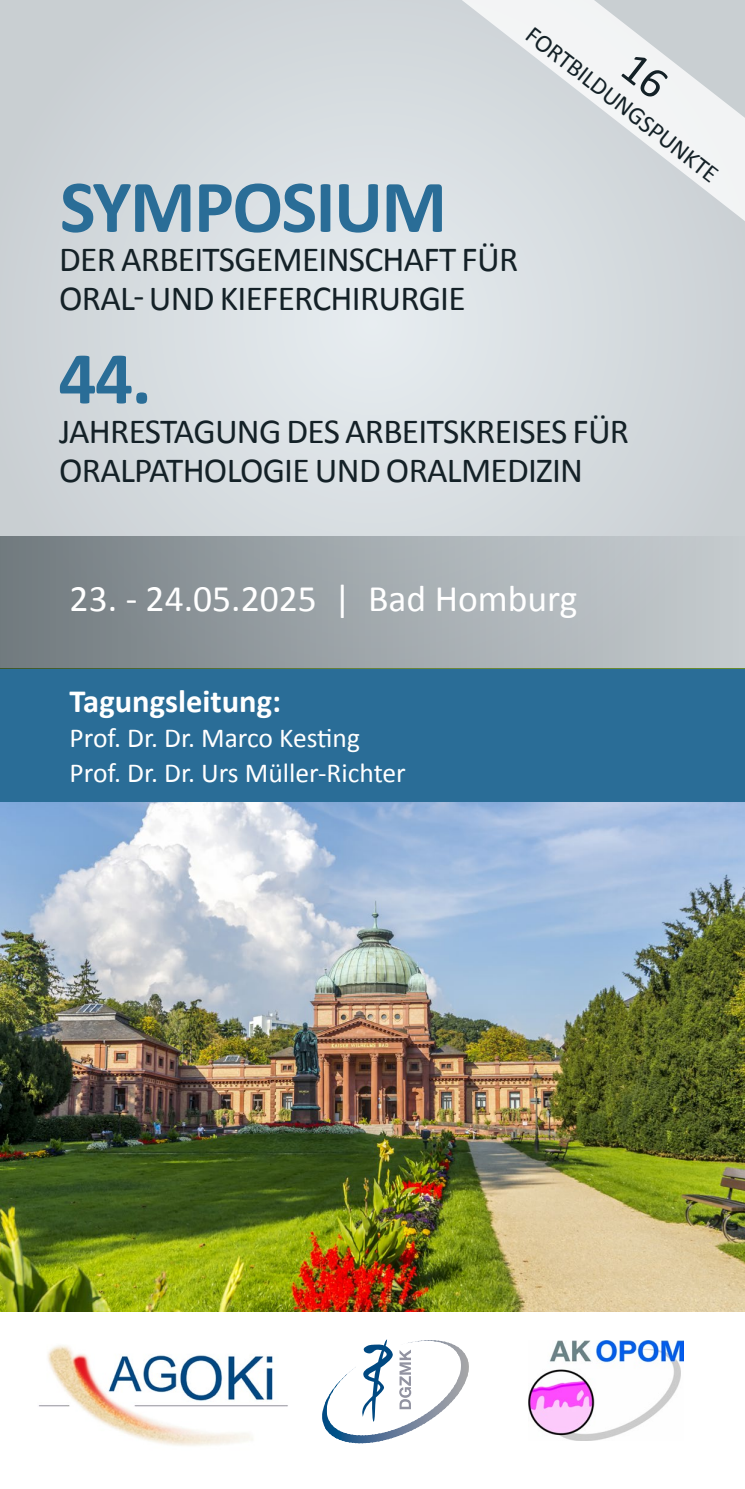
<style>
.page{position:relative;width:745px;height:1489px;background:#fff}
.page>*{position:absolute;margin:0;border:0;box-sizing:border-box;transform-origin:0 0}
.t1{font:700 75px "Calibri";letter-spacing:-.02em;color:#2a6d97}
.t2{font:37.5px "Calibri";color:#fff}
.t3{font:35.25px/39.2px "Calibri";letter-spacing:-.02em;color:#142127}
.t4{font:700 32.5px "Calibri";color:#fff}
.t5{font:27.5px/35px "Calibri";color:#fff}
.t6{font:25px "Calibri";color:#142127}
</style>
<div class="page">
<svg style="left:0;top:0;width:744px;height:536px"></svg>
<img style="left:0;top:801px;width:744px;height:510px">
<div style="left:0;top:668px;width:744px;height:133px;background:#2a6d97"></div>
<div style="left:0;top:536px;width:744px;height:132px;background:linear-gradient(to right,#747d82,#cacfd3)"></div>
<hr style="left:321px;top:1339px;width:1px;height:103px;background:#004982">
<hr style="left:322px;top:1339px;width:1px;height:103px;background:#004983">
<hr style="left:323px;top:1339px;width:2px;height:103px;background:#004a83">
<hr style="left:325px;top:1339px;width:1px;height:103px;background:#004b84">
<hr style="left:326px;top:1339px;width:2px;height:103px;background:#004c84">
<hr style="left:328px;top:1339px;width:1px;height:103px;background:#004d84">
<hr style="left:329px;top:1339px;width:2px;height:103px;background:#004e85">
<hr style="left:331px;top:1339px;width:1px;height:103px;background:#004f85">
<hr style="left:332px;top:1339px;width:1px;height:103px;background:#004f86">
<hr style="left:333px;top:1339px;width:2px;height:103px;background:#005086">
<hr style="left:335px;top:1339px;width:1px;height:103px;background:#005187">
<hr style="left:336px;top:1339px;width:2px;height:103px;background:#005287">
<hr style="left:338px;top:1339px;width:1px;height:103px;background:#005387">
<hr style="left:339px;top:1339px;width:2px;height:103px;background:#065388">
<hr style="left:341px;top:1339px;width:1px;height:103px;background:#0c5488">
<hr style="left:342px;top:1339px;width:1px;height:103px;background:#125589">
<hr style="left:343px;top:1339px;width:2px;height:103px;background:#165689">
<hr style="left:345px;top:1339px;width:1px;height:103px;background:#1a578a">
<hr style="left:346px;top:1339px;width:2px;height:103px;background:#1d588a">
<hr style="left:348px;top:1339px;width:1px;height:103px;background:#20598b">
<hr style="left:349px;top:1339px;width:2px;height:103px;background:#235a8b">
<hr style="left:351px;top:1339px;width:1px;height:103px;background:#265b8c">
<hr style="left:352px;top:1339px;width:1px;height:103px;background:#295c8c">
<hr style="left:354px;top:1339px;width:1px;height:103px;background:#2c5d8d">
<hr style="left:355px;top:1339px;width:1px;height:103px;background:#2e5e8d">
<hr style="left:356px;top:1339px;width:2px;height:103px;background:#305f8e">
<hr style="left:358px;top:1339px;width:1px;height:103px;background:#33608e">
<hr style="left:359px;top:1339px;width:2px;height:103px;background:#35618f">
<hr style="left:361px;top:1339px;width:1px;height:103px;background:#37618f">
<hr style="left:362px;top:1339px;width:1px;height:103px;background:#396290">
<hr style="left:364px;top:1339px;width:1px;height:103px;background:#3b6390">
<hr style="left:365px;top:1339px;width:1px;height:103px;background:#3d6491">
<hr style="left:366px;top:1339px;width:2px;height:103px;background:#406591">
<hr style="left:368px;top:1339px;width:1px;height:103px;background:#426791">
<hr style="left:369px;top:1339px;width:2px;height:103px;background:#446792">
<hr style="left:371px;top:1339px;width:1px;height:103px;background:#466892">
<hr style="left:372px;top:1339px;width:2px;height:103px;background:#486993">
<hr style="left:374px;top:1339px;width:1px;height:103px;background:#4a6a93">
<hr style="left:375px;top:1339px;width:1px;height:103px;background:#4c6b93">
<hr style="left:376px;top:1339px;width:2px;height:103px;background:#4e6c94">
<hr style="left:378px;top:1339px;width:1px;height:103px;background:#506d94">
<hr style="left:379px;top:1339px;width:2px;height:103px;background:#516e94">
<hr style="left:381px;top:1339px;width:1px;height:103px;background:#536f95">
<hr style="left:382px;top:1339px;width:2px;height:103px;background:#557095">
<hr style="left:384px;top:1339px;width:1px;height:103px;background:#577196">
<hr style="left:385px;top:1339px;width:1px;height:103px;background:#597296">
<hr style="left:386px;top:1339px;width:2px;height:103px;background:#5b7396">
<hr style="left:388px;top:1339px;width:1px;height:103px;background:#5c7497">
<hr style="left:389px;top:1339px;width:2px;height:103px;background:#5e7597">
<hr style="left:391px;top:1339px;width:1px;height:103px;background:#607698">
<hr style="left:392px;top:1339px;width:2px;height:103px;background:#617798">
<hr style="left:394px;top:1339px;width:1px;height:103px;background:#637898">
<hr style="left:395px;top:1339px;width:1px;height:103px;background:#647999">
<hr style="left:397px;top:1339px;width:1px;height:103px;background:#667a99">
<hr style="left:398px;top:1339px;width:1px;height:103px;background:#687b9a">
<hr style="left:399px;top:1339px;width:2px;height:103px;background:#697c9a">
<hr style="left:401px;top:1339px;width:1px;height:103px;background:#6b7d9a">
<hr style="left:402px;top:1339px;width:2px;height:103px;background:#6c7e9b">
<hr style="left:404px;top:1339px;width:1px;height:103px;background:#6d7f9b">
<hr style="left:405px;top:1339px;width:2px;height:103px;background:#6f809c">
<hr style="left:407px;top:1339px;width:1px;height:103px;background:#70819c">
<hr style="left:408px;top:1339px;width:1px;height:103px;background:#72829c">
<hr style="left:409px;top:1339px;width:2px;height:103px;background:#73839d">
<hr style="left:411px;top:1339px;width:1px;height:103px;background:#75849d">
<hr style="left:412px;top:1339px;width:2px;height:103px;background:#76859d">
<hr style="left:414px;top:1339px;width:1px;height:103px;background:#78869e">
<hr style="left:415px;top:1339px;width:2px;height:103px;background:#79879e">
<hr style="left:417px;top:1339px;width:1px;height:103px;background:#7b879e">
<hr style="left:418px;top:1339px;width:1px;height:103px;background:#7c889f">
<hr style="left:419px;top:1339px;width:2px;height:103px;background:#7d899f">
<hr style="left:421px;top:1339px;width:1px;height:103px;background:#7f8a9f">
<hr style="left:422px;top:1339px;width:2px;height:103px;background:#818ba0">
<hr style="left:424px;top:1339px;width:1px;height:103px;background:#828ca0">
<hr style="left:425px;top:1339px;width:2px;height:103px;background:#838da1">
<hr style="left:427px;top:1339px;width:1px;height:103px;background:#858ea1">
<hr style="left:428px;top:1339px;width:1px;height:103px;background:#868fa1">
<hr style="left:429px;top:1339px;width:2px;height:103px;background:#8790a1">
<hr style="left:431px;top:1339px;width:1px;height:103px;background:#8891a2">
<hr style="left:432px;top:1339px;width:2px;height:103px;background:#8a92a2">
<hr style="left:434px;top:1339px;width:1px;height:103px;background:#8b93a2">
<hr style="left:435px;top:1339px;width:2px;height:103px;background:#8c94a3">
<hr style="left:437px;top:1339px;width:1px;height:103px;background:#8d95a3">
<hr style="left:438px;top:1339px;width:1px;height:103px;background:#8f95a3">
<hr style="left:440px;top:1339px;width:1px;height:103px;background:#9096a4">
<hr style="left:441px;top:1339px;width:1px;height:103px;background:#9197a4">
<hr style="left:442px;top:1339px;width:2px;height:103px;background:#9298a4">
<hr style="left:444px;top:1339px;width:1px;height:103px;background:#9499a4">
<hr style="left:445px;top:1339px;width:2px;height:103px;background:#959aa4">
<hr style="left:447px;top:1339px;width:1px;height:103px;background:#969ba5">
<hr style="left:448px;top:1339px;width:2px;height:103px;background:#979ca5">
<hr style="left:450px;top:1339px;width:1px;height:103px;background:#999da5">
<hr style="left:451px;top:1339px;width:1px;height:103px;background:#9a9da5">
<hr style="left:452px;top:1339px;width:2px;height:103px;background:#9b9ea6">
<hr style="left:454px;top:1339px;width:1px;height:103px;background:#9c9fa6">
<hr style="left:455px;top:1339px;width:2px;height:103px;background:#9ea0a6">
<hr style="left:457px;top:1339px;width:1px;height:103px;background:#9fa1a6">
<hr style="left:458px;top:1339px;width:2px;height:103px;background:#a0a2a7">
<hr style="left:460px;top:1339px;width:1px;height:103px;background:#a1a3a7">
<hr style="left:461px;top:1339px;width:1px;height:103px;background:#a2a3a7">
<hr style="left:462px;top:1339px;width:2px;height:103px;background:#a3a4a7">
<hr style="left:464px;top:1339px;width:1px;height:103px;background:#a4a5a7">
<hr style="left:465px;top:1339px;width:2px;height:103px;background:#a6a6a7">
<hr style="left:467px;top:1339px;width:1px;height:103px;background:#a7a7a7">
<hr style="left:468px;top:1339px;width:2px;height:103px;background:#a8a8a7">
<svg style="left:399px;top:1349px;width:12px;height:59px"></svg>
<svg style="left:362px;top:1339px;width:31px;height:82px"></svg>
<svg style="left:422px;top:0;width:322px;height:248px;fill:#d5dbdf"></svg>
<img style="left:528px;top:1340px;width:155px;height:100px">
<img style="left:38px;top:1345px;width:250px;height:101px">
<div style="left:620px;top:53px;width:49px;height:47px;background:#f2f4f5"></div>
<h1 class="t1" style="left:60px;top:154px;width:388px">SYMPOSIUM</h1>
<p class="t3" style="left:59px;top:239px;width:460px">DER ARBEITSGEMEINSCHAFT FÜR<br>ORAL- UND KIEFERCHIRURGIE</p>
<p class="t6" style="left:539px;top:18px;width:238px;rotate:38deg">FORTBILDUNGSPUNKTE</p>
<h1 class="t1" style="left:58px;top:325px;width:95px">44.</h1>
<p class="t3" style="left:59px;top:410px;width:571px">JAHRESTAGUNG DES ARBEITSKREISES FÜR<br>ORALPATHOLOGIE UND ORALMEDIZIN</p>
<p class="t2" style="left:70px;top:572px;width:509px">23. - 24.05.2025 | Bad Homburg</p>
<p class="t4" style="left:70px;top:678px;width:213px">Tagungsleitung:</p>
<p class="t5" style="left:70px;top:719px;width:337px">Prof. Dr. Dr. Marco Kesting<br>Prof. Dr. Dr. Urs Müller-Richter</p>
</div>
